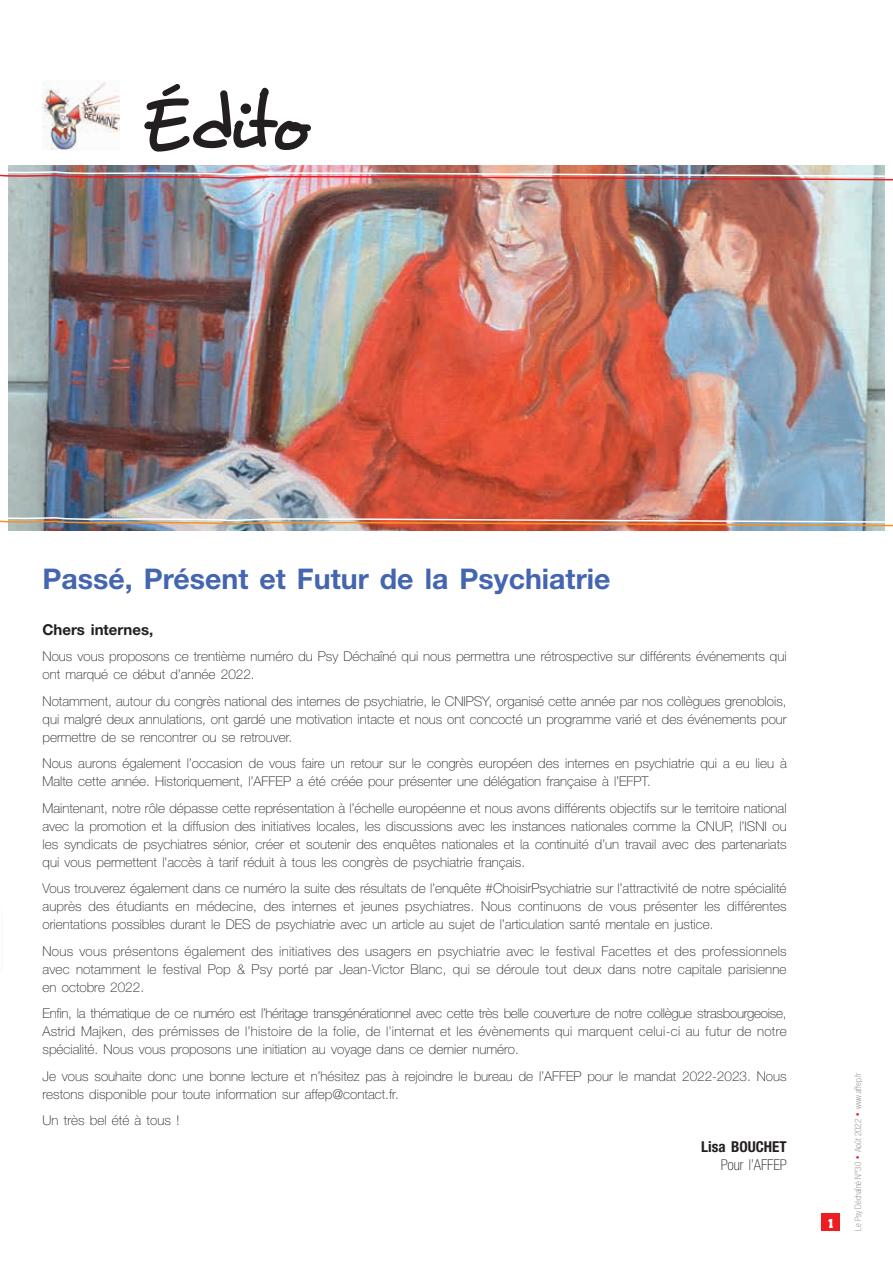
<style>
.page{position:relative;width:893px;height:1263px;background:#fff}
.page>*{position:absolute;margin:0;border:0;box-sizing:border-box;transform-origin:0 0}
.t1{font:78.3px "Desyrel";letter-spacing:-.09em;color:#231f20}
.t2{font:700 28.5px "Helvetica Neue LT Std";color:#4466b0}
.t3{font:700 15px "Helvetica Neue LT Std";color:#231f20}
.t4{font:700 condensed 15px "Helvetica Neue LT Std";color:#231f20}
.t5{font:100 condensed 15px "Helvetica Neue LT Std";color:#231f20}
.t6{font:100 13.5px/18px "Helvetica Neue LT Std";color:#231f20;text-align:justify}
.t7{font:700 13.5px "City D";color:#fff}
.t8{font:100 condensed 9px "Helvetica Neue LT Std";color:#787a7d}
.s1{font-family:"Geometric Slab 703 BT";font-weight:700;font-stretch:normal;color:#ee1d23}
</style>
<div class="page">
<div style="left:821px;top:1213px;width:19px;height:18px;background:#ee1d23"></div>
<img style="left:9px;top:166px;width:875px;height:364px">
<img style="left:0;top:516px;width:893px;height:11px">
<img style="left:0;top:170px;width:893px;height:11px">
<img style="left:43px;top:81px;width:76px;height:69px">
<h1 class="t1" style="left:139px;top:74px;width:174px">Édito</h1>
<h2 class="t2" style="left:43px;top:561px;width:569px">Passé, Présent et Futur de la Psychiatrie</h2>
<p class="t3" style="left:43px;top:620px;width:112px">Chers internes,</p>
<p class="t6" style="left:43px;top:647px;width:746px">Nous vous proposons ce trentième numéro du Psy Déchaîné qui nous permettra une rétrospective sur différents événements qui ont marqué ce début d’année 2022.</p>
<p class="t6" style="left:43px;top:692px;width:746px">Notamment, autour du congrès national des internes de psychiatrie, le CNIPSY, organisé cette année par nos collègues grenoblois, qui malgré deux annulations, ont gardé une motivation intacte et nous ont concocté un programme varié et des événements pour permettre de se rencontrer ou se retrouver.</p>
<p class="t6" style="left:43px;top:754px;width:746px">Nous aurons également l’occasion de vous faire un retour sur le congrès européen des internes en psychiatrie qui a eu lieu à<br>Malte cette année. Historiquement, l’AFFEP a été créée pour présenter une délégation française à l’EFPT.</p>
<p class="t6" style="left:43px;top:799px;width:746px">Maintenant, notre rôle dépasse cette représentation à l’échelle européenne et nous avons différents objectifs sur le territoire national avec la promotion et la diffusion des initiatives locales, les discussions avec les instances nationales comme la CNUP, l’ISNI ou les syndicats de psychiatres sénior, créer et soutenir des enquêtes nationales et la continuité d’un travail avec des partenariats qui vous permettent l'accès à tarif réduit à tous les congrès de psychiatrie français.</p>
<p class="t6" style="left:43px;top:879px;width:746px">Vous trouverez également dans ce numéro la suite des résultats de l’enquête #ChoisirPsychiatrie sur l’attractivité de notre spécialité auprès des étudiants en médecine, des internes et jeunes psychiatres. Nous continuons de vous présenter les différentes orientations possibles durant le DES de psychiatrie avec un article au sujet de l’articulation santé mentale en justice.</p>
<p class="t6" style="left:43px;top:942px;width:746px">Nous vous présentons également des initiatives des usagers en psychiatrie avec le festival Facettes et des professionnels avec notamment le festival Pop &amp; Psy porté par Jean-Victor Blanc, qui se déroule tout deux dans notre capitale parisienne en octobre 2022.</p>
<p class="t6" style="left:43px;top:1004px;width:746px">Enfin, la thématique de ce numéro est l’héritage transgénérationnel avec cette très belle couverture de notre collègue strasbourgeoise, Astrid Majken, des prémisses de l’histoire de la folie, de l’internat et les évènements qui marquent celui-ci au futur de notre spécialité. Nous vous proposons une initiation au voyage dans ce dernier numéro.</p>
<p class="t6" style="left:43px;top:1067px;width:745px">Je vous souhaite donc une bonne lecture et n’hésitez pas à rejoindre le bureau de l’AFFEP pour le mandat 2022-2023. Nous restons disponible pour toute information sur affep@contact.fr.</p>
<p class="t6" style="left:43px;top:1111px;width:139px">Un très bel été à tous !</p>
<p class="t4" style="left:701px;top:1137px;width:87px">Lisa BOUCHET</p>
<p class="t5" style="left:721px;top:1156px;width:67px">Pour l’AFFEP</p>
<p class="t7" style="left:828px;top:1216px;width:7px">1</p>
<p class="t8" style="left:853px;top:1231px;width:160px;rotate:-90deg">Le Psy Déchaîné N°30 <span class="s1">•</span> Août 2022 <span class="s1">•</span> www.affep.fr</p>
</div>
